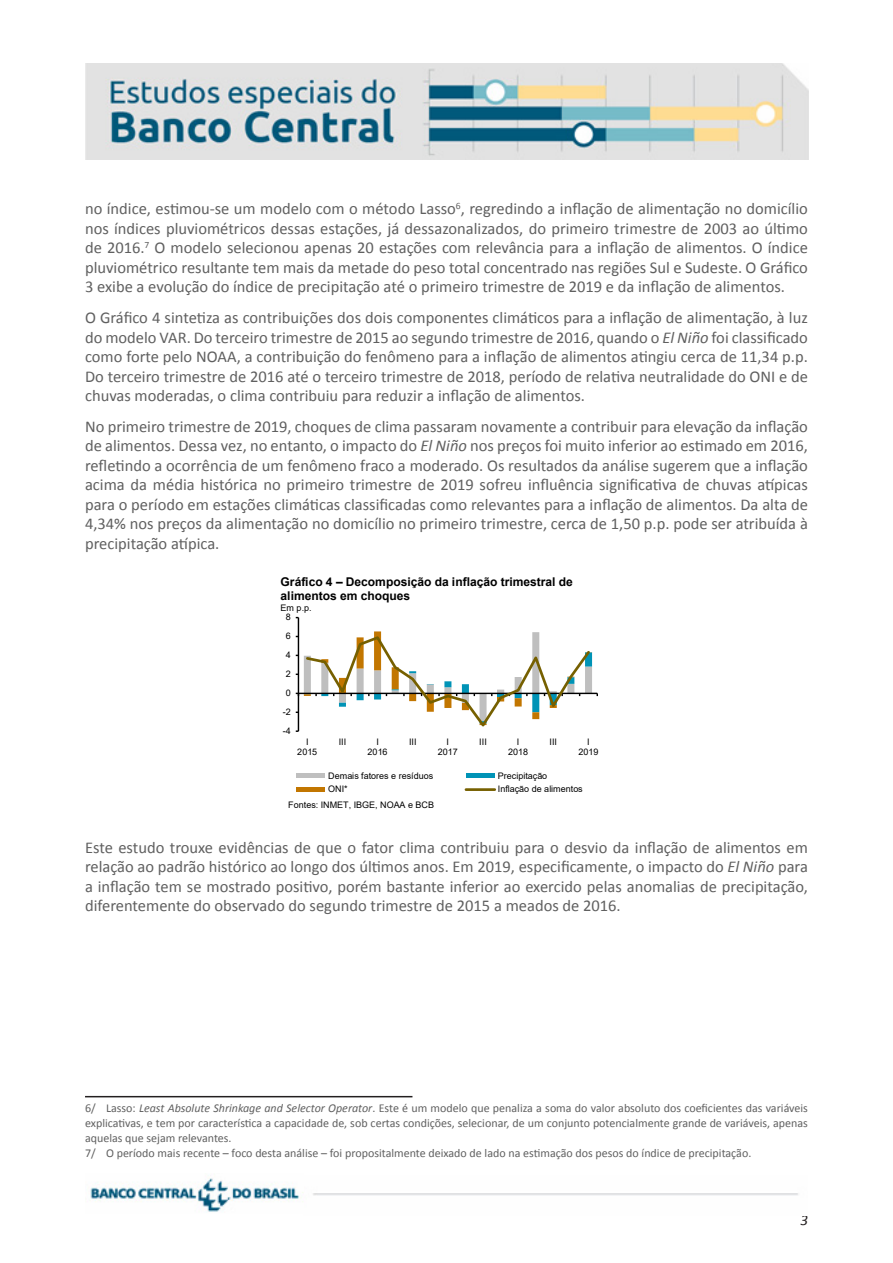
<style>
.page{position:relative;width:893px;height:1263px;background:#fff}
.page>*{position:absolute;margin:0;border:0;box-sizing:border-box;transform-origin:0 0}
.Paragráfo_Estudos_Es{font:16.5px/19.5px "Calibri";color:#606060;text-align:justify}
.t1{font:italic 15px "Calibri";color:#231f20}
.Nota_rodapé_Estudos{font:12px/15px "Calibri";color:#606060;text-align:justify}
.t2{font:700 12px/13.6px "Arial";color:#000}
.t3{font:9px/10.4px "Arial";color:#000;text-align:center}
.s1{font-style:italic}
</style>
<div class="page">
<hr style="left:85px;top:1096px;width:327px;height:1px;background:#231f20">
<hr style="left:298px;top:618px;width:1px;height:113px;background:#000">
<svg style="left:296px;top:631px;width:302px;height:101px"></svg>
<div style="left:296px;top:773px;width:29px;height:5px;background:#bfbfbf"></div>
<div style="left:466px;top:773px;width:29px;height:5px;background:#0093b6"></div>
<div style="left:296px;top:787px;width:29px;height:5px;background:#c27600"></div>
<hr style="left:466px;top:788px;width:29px;height:3px;background:#766000">
<img style="left:90px;top:1178px;width:213px;height:34px">
<img style="left:85px;top:64px;width:723px;height:95px">
<p class="Paragráfo_Estudos_Es" style="left:85px;top:199px;width:724px">no índice, estimou-se um modelo com o método Lasso<sup>6</sup>, regredindo a inflação de alimentação no domicílio nos índices pluviométricos dessas estações, já dessazonalizados, do primeiro trimestre de 2003 ao último de 2016.<sup>7</sup> O modelo selecionou apenas 20 estações com relevância para a inflação de alimentos. O índice pluviométrico resultante tem mais da metade do peso total concentrado nas regiões Sul e Sudeste. O Gráfico 3 exibe a evolução do índice de precipitação até o primeiro trimestre de 2019 e da inflação de alimentos.</p>
<p class="Paragráfo_Estudos_Es" style="left:85px;top:308px;width:724px">O Gráfico 4 sintetiza as contribuições dos dois componentes climáticos para a inflação de alimentação, à luz do modelo VAR. Do terceiro trimestre de 2015 ao segundo trimestre de 2016, quando o <span class="s1">El Niño</span> foi classificado como forte pelo NOAA, a contribuição do fenômeno para a inflação de alimentos atingiu cerca de 11,34 p.p.<br>Do terceiro trimestre de 2016 até o terceiro trimestre de 2018, período de relativa neutralidade do ONI e de chuvas moderadas, o clima contribuiu para reduzir a inflação de alimentos.</p>
<p class="Paragráfo_Estudos_Es" style="left:85px;top:417px;width:724px">No primeiro trimestre de 2019, choques de clima passaram novamente a contribuir para elevação da inflação de alimentos. Dessa vez, no entanto, o impacto do <span class="s1">El Niño</span> nos preços foi muito inferior ao estimado em 2016, refletindo a ocorrência de um fenômeno fraco a moderado. Os resultados da análise sugerem que a inflação acima da média histórica no primeiro trimestre de 2019 sofreu influência significativa de chuvas atípicas para o período em estações climáticas classificadas como relevantes para a inflação de alimentos. Da alta de 4,34% nos preços da alimentação no domicílio no primeiro trimestre, cerca de 1,50 p.p. pode ser atribuída à precipitação atípica.</p>
<p class="t2" style="left:281px;top:575px;width:294px">Gráfico 4 – Decomposição da inflação trimestral de alimentos em choques</p>
<p class="t3" style="left:281px;top:602px;width:33px">Em p.p.</p>
<p class="t3" style="left:286px;top:612px;width:7px">8</p>
<p class="t3" style="left:286px;top:631px;width:7px">6</p>
<p class="t3" style="left:286px;top:650px;width:7px">4</p>
<p class="t3" style="left:286px;top:669px;width:7px">2</p>
<p class="t3" style="left:286px;top:688px;width:7px">0</p>
<p class="t3" style="left:283px;top:707px;width:10px">-2</p>
<p class="t3" style="left:283px;top:726px;width:10px">-4</p>
<p class="t3" style="left:297px;top:736px;width:21px">I<br>2015</p>
<p class="t3" style="left:339px;top:736px;width:9px">III</p>
<p class="t3" style="left:368px;top:736px;width:21px">I<br>2016</p>
<p class="t3" style="left:409px;top:736px;width:9px">III</p>
<p class="t3" style="left:438px;top:736px;width:21px">I<br>2017</p>
<p class="t3" style="left:479px;top:736px;width:9px">III</p>
<p class="t3" style="left:508px;top:736px;width:21px">I<br>2018</p>
<p class="t3" style="left:550px;top:736px;width:9px">III</p>
<p class="t3" style="left:578px;top:736px;width:21px">I<br>2019</p>
<p class="t3" style="left:328px;top:770px;width:106px">Demais fatores e resíduos</p>
<p class="t3" style="left:498px;top:770px;width:51px">Precipitação</p>
<p class="t3" style="left:328px;top:784px;width:21px">ONI*</p>
<p class="t3" style="left:498px;top:784px;width:86px">Inflação de alimentos</p>
<p class="t3" style="left:288px;top:800px;width:147px">Fontes: INMET, IBGE, NOAA e BCB</p>
<p class="Paragráfo_Estudos_Es" style="left:85px;top:837px;width:724px">Este estudo trouxe evidências de que o fator clima contribuiu para o desvio da inflação de alimentos em relação ao padrão histórico ao longo dos últimos anos. Em 2019, especificamente, o impacto do <span class="s1">El Niño</span> para a inflação tem se mostrado positivo, porém bastante inferior ao exercido pelas anomalias de precipitação, diferentemente do observado do segundo trimestre de 2015 a meados de 2016.</p>
<p class="Nota_rodapé_Estudos" style="left:85px;top:1100px;width:724px">6/ Lasso: <span class="s1">Least Absolute Shrinkage and Selector Operator</span>. Este é um modelo que penaliza a soma do valor absoluto dos coeficientes das variáveis explicativas, e tem por característica a capacidade de, sob certas condições, selecionar, de um conjunto potencialmente grande de variáveis, apenas aquelas que sejam relevantes.</p>
<p class="Nota_rodapé_Estudos" style="left:85px;top:1145px;width:668px">7/ O período mais recente – foco desta análise – foi propositalmente deixado de lado na estimação dos pesos do índice de precipitação.</p>
<p class="t1" style="left:800px;top:1210px;width:9px">3</p>
</div>
